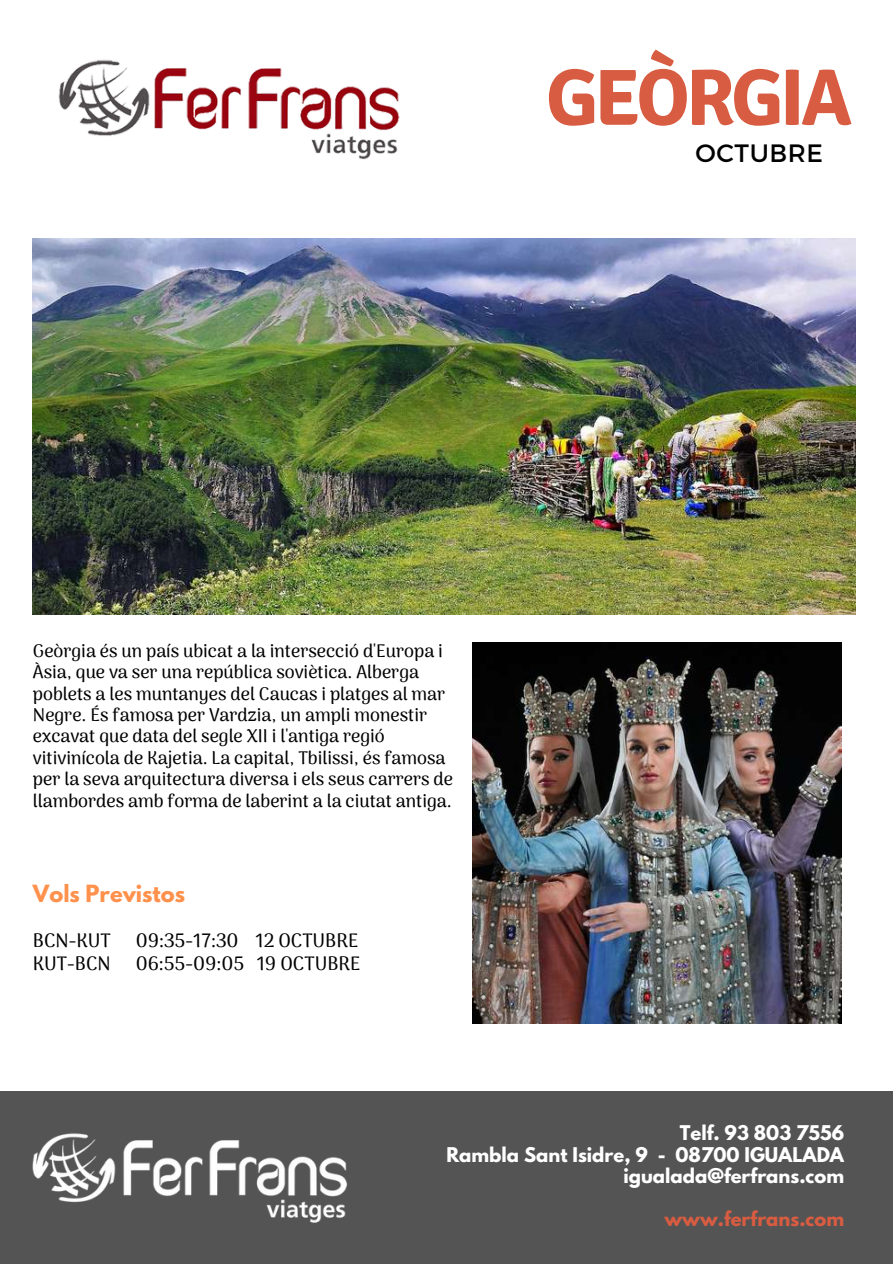
<style>
.page{position:relative;width:893px;height:1264px;background:#fff}
.page>*{position:absolute;margin:0;border:0;box-sizing:border-box;transform-origin:0 0}
.t1{font:700 79.8px "Signika";letter-spacing:-.045em;color:#d85c41}
.t2{font:25.05px "Montserrat";letter-spacing:.025em;color:#000}
.t3{font:700 21px "League Spartan";color:#ff914d}
.t4{font:500 19.2px "Arima Madurai";color:#000}
.t5{font:500 18px/21.3px "Arima Madurai";color:#000}
.t6{font:700 18px/21.3px "League Spartan";color:#fff;text-align:right}
.t7{font:700 18px "League Spartan";color:#d85c41}
</style>
<div class="page">
<div style="left:0;top:1091px;width:892px;height:172px;background:#545454"></div>
<img style="left:33px;top:238px;width:822px;height:376px">
<img style="left:472px;top:642px;width:369px;height:381px">
<img style="left:58px;top:60px;width:342px;height:100px">
<img style="left:32px;top:1133px;width:315px;height:90px">
<h1 class="t1" style="left:546px;top:49px;width:307px">GEÒRGIA</h1>
<h2 class="t2" style="left:695px;top:137px;width:129px">OCTUBRE</h2>
<p class="t5" style="left:33px;top:640px;width:421px">Geòrgia és un país ubicat a la intersecció d'Europa i Àsia, que va ser una república soviètica. Alberga poblets a les muntanyes del Caucas i platges al mar Negre. És famosa per Vardzia, un ampli monestir excavat que data del segle XII i l'antiga regió vitivinícola de Kajetia. La capital, Tbilissi, és famosa per la seva arquitectura diversa i els seus carrers de llambordes amb forma de laberint a la ciutat antiga.</p>
<p class="t3" style="left:33px;top:883px;width:154px">Vols Previstos</p>
<p class="t4" style="left:33px;top:929px;width:79px">BCN-KUT</p>
<p class="t4" style="left:136px;top:929px;width:224px">09:35-17:30 12 OCTUBRE</p>
<p class="t4" style="left:33px;top:951px;width:79px">KUT-BCN</p>
<p class="t4" style="left:136px;top:951px;width:226px">06:55-09:05 19 OCTUBRE</p>
<p class="t6" style="left:446px;top:1124px;width:399px">Telf. 93 803 7556<br>Rambla Sant Isidre, 9 - 08700 IGUALADA igualada@ferfrans.com</p>
<p class="t7" style="left:664px;top:1209px;width:181px">www.ferfrans.com</p>
</div>
